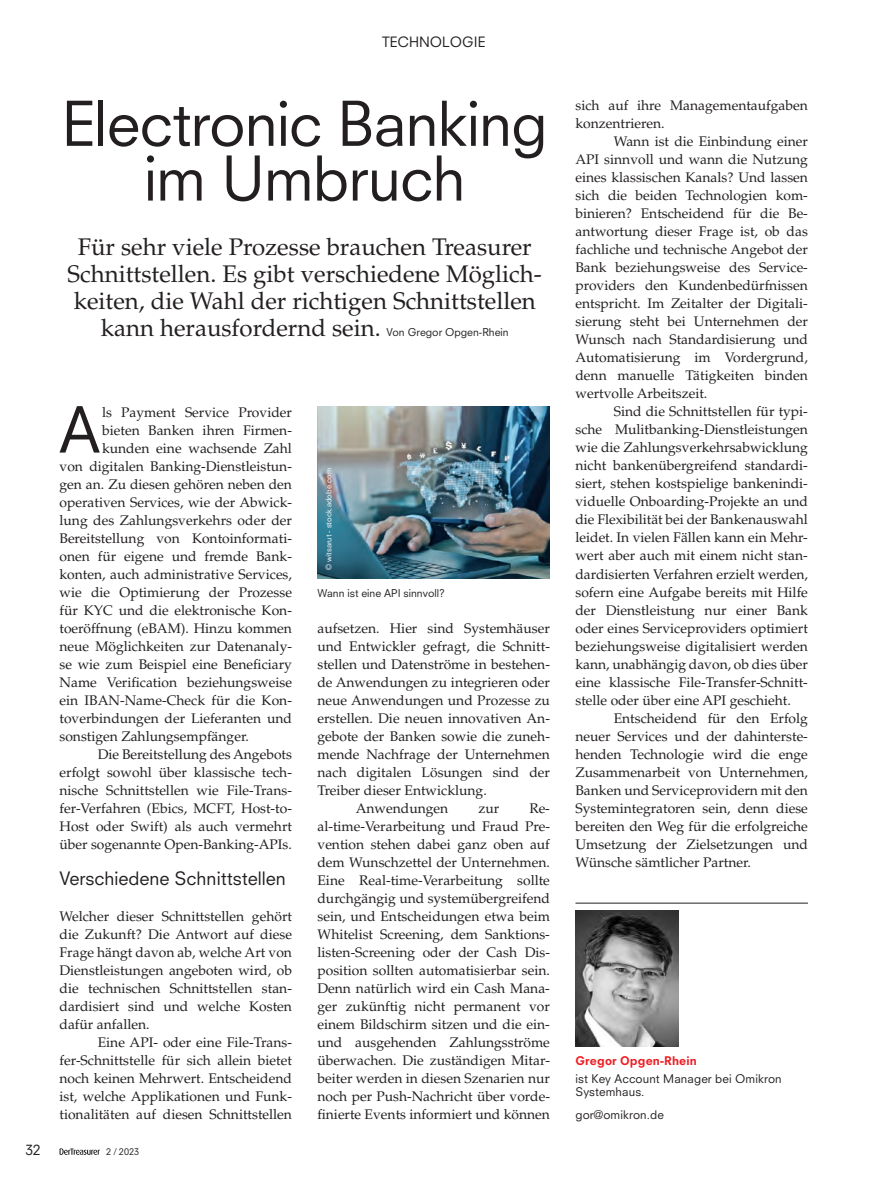
<style>
.page{position:relative;width:893px;height:1191px;background:#fff}
.page>*{position:absolute;margin:0;border:0;box-sizing:border-box;transform-origin:0 0}
.Body-Initial{font:61.8px "Neuzeit SLT Std";color:#231f20}
.Titel-40pt{font:60px/54.8px "Neuzeit SLT Std";letter-spacing:-.02em;color:#231f20;text-align:center}
.Teaser-16pt{font:24px "Palatino LT Std";color:#231f20}
.Titel-ZW{font:18px "Neuzeit SLT Std";color:#231f20}
.Body-Text-Einzug{font:13.8px/18px "Palatino LT Std";color:#231f20;text-align:justify}
.Body-Initial-2{font:13.8px "Palatino LT Std";color:#231f20}
.Body-Text{font:13.8px/18px "Palatino LT Std";color:#231f20;text-align:justify}
.t1{font:13.8px "Neuzeit SLT Std";color:#231f20}
.Autor-02-Body{font:11.7px/13.5px "Neuzeit SLT Std";letter-spacing:.01em;color:#231f20}
.Autor-01-Titel{font:800 11.7px "Neuzeit SLT Std";letter-spacing:.01em;color:#ee1d23}
.Autor-03-Mail{font:11.7px "Neuzeit SLT Std";letter-spacing:.01em;color:#231f20}
.Bild-Unter{font:10.5px "Neuzeit SLT Std";color:#231f20}
.Teaser-16pt-2{font:10.5px "Neuzeit SLT Std";color:#231f20}
.t2{font:9px "Neuzeit SLT Std";color:#231f20}
.t3{font:7.5px "Neuzeit SLT Std";color:#fff}
</style>
<div class="page">
<hr style="left:575px;top:903px;width:233px;height:1px;background:#231f20">
<img style="left:575px;top:910px;width:104px;height:136px">
<img style="left:317px;top:406px;width:233px;height:172px">
<svg style="left:60px;top:1148px;width:40px;height:6px"></svg>
<p class="t1" style="left:382px;top:33px;width:48px">Technologie</p>
<p class="Titel-40pt" style="left:62px;top:96px;width:487px">Electronic Banking im Umbruch</p>
<p class="Teaser-16pt" style="left:78px;top:232px;width:456px">Für sehr viele Prozesse brauchen Treasurer</p>
<p class="Teaser-16pt" style="left:68px;top:259px;width:476px">Schnittstellen. Es gibt verschiedene Möglich-</p>
<p class="Teaser-16pt" style="left:74px;top:286px;width:464px">keiten, die Wahl der richtigen Schnittstellen</p>
<p class="Teaser-16pt" style="left:101px;top:313px;width:281px">kann herausfordernd sein.</p>
<p class="Teaser-16pt-2" style="left:386px;top:325px;width:124px">Von Gregor Opgen-Rhein</p>
<p class="t1" style="left:26px;top:1141px;width:17px">32</p>
<p class="Body-Initial" style="left:59px;top:392px;width:43px">A</p>
<p class="Body-Initial-2" style="left:102px;top:404px;width:191px">ls Payment Service Provider</p>
<p class="Body-Initial-2" style="left:102px;top:422px;width:191px">bieten Banken ihren Firmen-</p>
<p class="Body-Initial-2" style="left:102px;top:440px;width:191px">kunden eine wachsende Zahl</p>
<p class="Body-Initial-2" style="left:60px;top:458px;width:234px">von digitalen Banking-Dienstleistun-</p>
<p class="Body-Initial-2" style="left:60px;top:476px;width:234px">gen an. Zu diesen gehören neben den</p>
<p class="Body-Initial-2" style="left:60px;top:494px;width:234px">operativen Services, wie der Abwick-</p>
<p class="Body-Initial-2" style="left:60px;top:512px;width:234px">lung des Zahlungsverkehrs oder der</p>
<p class="Body-Initial-2" style="left:60px;top:530px;width:234px">Bereitstellung von Kontoinformati-</p>
<p class="Body-Initial-2" style="left:60px;top:548px;width:234px">onen für eigene und fremde Bank-</p>
<p class="Body-Initial-2" style="left:60px;top:566px;width:234px">konten, auch administrative Services,</p>
<p class="Body-Initial-2" style="left:60px;top:584px;width:234px">wie die Optimierung der Prozesse</p>
<p class="Body-Initial-2" style="left:60px;top:602px;width:234px">für KYC und die elektronische Kon-</p>
<p class="Body-Initial-2" style="left:60px;top:620px;width:234px">toeröffnung (eBAM). Hinzu kommen</p>
<p class="Body-Initial-2" style="left:60px;top:638px;width:234px">neue Möglichkeiten zur Datenanaly-</p>
<p class="Body-Initial-2" style="left:60px;top:656px;width:234px">se wie zum Beispiel eine Beneficiary</p>
<p class="Body-Initial-2" style="left:60px;top:674px;width:234px">Name Verification beziehungsweise</p>
<p class="Body-Initial-2" style="left:60px;top:692px;width:234px">ein IBAN-Name-Check für die Kon-</p>
<p class="Body-Initial-2" style="left:60px;top:710px;width:234px">toverbindungen der Lieferanten und</p>
<p class="Body-Initial-2" style="left:60px;top:728px;width:191px">sonstigen Zahlungsempfänger.</p>
<p class="Body-Text-Einzug" style="left:60px;top:745px;width:234px;text-indent:38px">Die Bereitstellung des Angebots erfolgt sowohl über klassische tech&shy;nische Schnittstellen wie File-Trans&shy;fer-Verfahren (Ebics, MCFT, Host-to-Host oder Swift) als auch vermehrt über sogenannte Open-Banking-APIs.</p>
<p class="Titel-ZW" style="left:60px;top:867px;width:228px">Verschiedene Schnittstellen</p>
<p class="Body-Text" style="left:60px;top:907px;width:234px">Welcher dieser Schnittstellen gehört die Zukunft? Die Antwort auf diese Frage hängt davon ab, welche Art von Dienstleistungen angeboten wird, ob die technischen Schnittstellen stan&shy;dardisiert sind und welche Kosten dafür anfallen.</p>
<p class="Body-Text-Einzug" style="left:60px;top:1033px;width:234px;text-indent:38px">Eine API- oder eine File-Trans&shy;fer-Schnittstelle für sich allein bietet noch keinen Mehrwert. Entscheidend ist, welche Applikationen und Funk&shy;tionalitäten auf diesen Schnittstellen</p>
<p class="t2" style="left:106px;top:1146px;width:34px">2 / 2023</p>
<p class="t3" style="left:324px;top:570px;width:103px;rotate:-90deg">© witsarut - stock.adobe.com</p>
<p class="Bild-Unter" style="left:317px;top:586px;width:129px">Wann ist eine API sinnvoll?</p>
<p class="Body-Text-Einzug" style="left:317px;top:619px;width:234px">aufsetzen. Hier sind Systemhäuser und Entwickler gefragt, die Schnitt&shy;stellen und Datenströme in bestehen&shy;de Anwendungen zu integrieren oder neue Anwendungen und Prozesse zu erstellen. Die neuen innovativen An&shy;gebote der Banken sowie die zuneh&shy;mende Nachfrage der Unternehmen nach digitalen Lösungen sind der Treiber dieser Entwicklung.</p>
<p class="Body-Text-Einzug" style="left:356px;top:799px;width:94px">Anwendungen</p>
<p class="Body-Text-Einzug" style="left:478px;top:799px;width:22px">zur</p>
<p class="Body-Text-Einzug" style="left:317px;top:799px;width:234px;text-indent:212px">Re&shy;al-time-Verarbeitung und Fraud Pre&shy;vention stehen dabei ganz oben auf dem Wunschzettel der Unternehmen.<br>Eine Real-time-Verarbeitung sollte durchgängig und systemübergreifend sein, und Entscheidungen etwa beim Whitelist Screening, dem Sanktions&shy;listen-Screening oder der Cash Dis&shy;position sollten automatisierbar sein.<br>Denn natürlich wird ein Cash Mana&shy;ger zukünftig nicht permanent vor einem Bildschirm sitzen und die ein&shy;und ausgehenden Zahlungsströme überwachen. Die zuständigen Mitar&shy;beiter werden in diesen Szenarien nur noch per Push-Nachricht über vorde&shy;finierte Events informiert und können</p>
<p class="Body-Text-Einzug" style="left:575px;top:97px;width:234px">sich auf ihre Managementaufgaben konzentrieren.</p>
<p class="Body-Text-Einzug" style="left:575px;top:133px;width:234px;text-indent:38px">Wann ist die Einbindung einer API sinnvoll und wann die Nutzung eines klassischen Kanals? Und lassen sich die beiden Technologien kom&shy;binieren? Entscheidend für die Be&shy;antwortung dieser Frage ist, ob das fachliche und technische Angebot der Bank beziehungsweise des Service&shy;providers den Kundenbedürfnissen entspricht. Im Zeitalter der Digitali&shy;sierung steht bei Unternehmen der Wunsch nach Standardisierung und Automatisierung im Vordergrund, denn manuelle Tätigkeiten binden wertvolle Arbeitszeit.</p>
<p class="Body-Text-Einzug" style="left:575px;top:403px;width:234px;text-indent:38px">Sind die Schnittstellen für typi&shy;sche Mulitbanking-Dienstleistungen wie die Zahlungsverkehrsabwicklung nicht bankenübergreifend standardi&shy;siert, stehen kostspielige bankenindi&shy;viduelle Onboarding-Projekte an und die Flexibilität bei der Bankenauswahl leidet. In vielen Fällen kann ein Mehr&shy;wert aber auch mit einem nicht stan&shy;dardisierten Verfahren erzielt werden, sofern eine Aufgabe bereits mit Hilfe der Dienstleistung nur einer Bank oder eines Serviceproviders optimiert beziehungsweise digitalisiert werden kann, unabhängig davon, ob dies über eine klassische File-Transfer-Schnitt&shy;stelle oder über eine API geschieht.</p>
<p class="Body-Text-Einzug" style="left:575px;top:709px;width:234px;text-indent:38px">Entscheidend für den Erfolg neuer Services und der dahinterste&shy;henden Technologie wird die enge Zusammenarbeit von Unternehmen, Banken und Serviceprovidern mit den Systemintegratoren sein, denn diese bereiten den Weg für die erfolgreiche Umsetzung der Zielsetzungen und Wünsche sämtlicher Partner.</p>
<p class="Autor-01-Titel" style="left:575px;top:1053px;width:123px">Gregor Opgen-Rhein</p>
<p class="Autor-02-Body" style="left:575px;top:1071px;width:208px">ist Key Account Manager bei Omikron<br>Systemhaus.</p>
<p class="Autor-03-Mail" style="left:575px;top:1107px;width:90px">gor@omikron.de</p>
</div>
